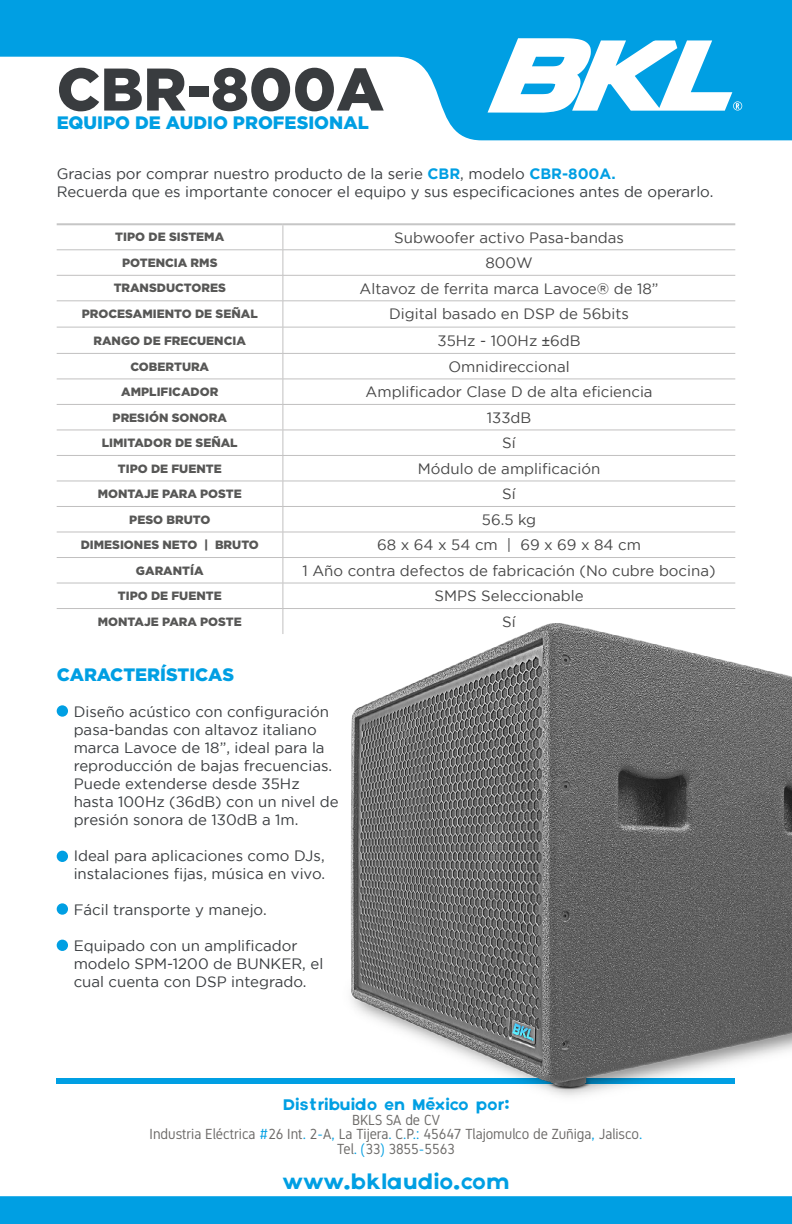
<style>
.page{position:relative;width:792px;height:1224px;background:#fff}
.page>*{position:absolute;margin:0;border:0;box-sizing:border-box;transform-origin:0 0}
.t1{font:900 60px "Gotham";color:#393c3f}
.t2{font:22px "Axis";color:#009fe3}
.t3{font:900 18px "Gotham";color:#009fe3}
.t4{font:16.4px "Axis";color:#009fe3}
.t5{font:15px/18px "Gotham";color:#393c3f}
.t6{font:15px "Gotham";color:#474747}
.t7{font:14.6px/14.6px "Gidole";color:#6c6a68;text-align:center}
.t8{font:900 12px "Gotham";color:#575756}
.s1{font-weight:700;color:#009fe3}
.s2{font-family:"Arial"}
.s3{color:#009fe3}
</style>
<div class="page">
<svg style="left:0;top:0;width:792px;height:140px;fill:#009fe3"></svg>
<div style="left:0;top:1196px;width:792px;height:28px;background:#009fe3"></div>
<div style="left:57px;top:1078px;width:678px;height:6px;background:#009fe3"></div>
<svg style="left:488px;top:38px;width:254px;height:75px"></svg>
<hr style="left:57px;top:249px;width:226px;height:1px;background:#c1c0c0">
<hr style="left:283px;top:249px;width:452px;height:1px;background:#c1c0c0">
<hr style="left:57px;top:275px;width:226px;height:1px;background:#c1c0c0">
<hr style="left:283px;top:275px;width:452px;height:1px;background:#c1c0c0">
<hr style="left:57px;top:300px;width:226px;height:1px;background:#c1c0c0">
<hr style="left:283px;top:300px;width:452px;height:1px;background:#c1c0c0">
<hr style="left:57px;top:327px;width:226px;height:1px;background:#c1c0c0">
<hr style="left:283px;top:327px;width:452px;height:1px;background:#c1c0c0">
<hr style="left:57px;top:353px;width:226px;height:1px;background:#c1c0c0">
<hr style="left:283px;top:353px;width:452px;height:1px;background:#c1c0c0">
<hr style="left:57px;top:379px;width:226px;height:1px;background:#c1c0c0">
<hr style="left:283px;top:379px;width:452px;height:1px;background:#c1c0c0">
<hr style="left:57px;top:404px;width:226px;height:1px;background:#c1c0c0">
<hr style="left:283px;top:404px;width:452px;height:1px;background:#c1c0c0">
<hr style="left:57px;top:430px;width:226px;height:1px;background:#c1c0c0">
<hr style="left:283px;top:430px;width:452px;height:1px;background:#c1c0c0">
<hr style="left:57px;top:455px;width:226px;height:1px;background:#c1c0c0">
<hr style="left:283px;top:455px;width:452px;height:1px;background:#c1c0c0">
<hr style="left:57px;top:481px;width:226px;height:1px;background:#c1c0c0">
<hr style="left:283px;top:481px;width:452px;height:1px;background:#c1c0c0">
<hr style="left:57px;top:506px;width:226px;height:1px;background:#c1c0c0">
<hr style="left:283px;top:506px;width:452px;height:1px;background:#c1c0c0">
<hr style="left:57px;top:532px;width:226px;height:1px;background:#c1c0c0">
<hr style="left:283px;top:532px;width:452px;height:1px;background:#c1c0c0">
<hr style="left:57px;top:557px;width:226px;height:1px;background:#c1c0c0">
<hr style="left:283px;top:557px;width:452px;height:1px;background:#c1c0c0">
<hr style="left:57px;top:583px;width:226px;height:1px;background:#c1c0c0">
<hr style="left:283px;top:583px;width:452px;height:1px;background:#c1c0c0">
<hr style="left:57px;top:608px;width:226px;height:1px;background:#c1c0c0">
<hr style="left:283px;top:608px;width:452px;height:1px;background:#c1c0c0">
<svg style="left:283px;top:225px;width:1px;height:409px"></svg>
<hr style="left:57px;top:223px;width:226px;height:2px;background:#c6c6c6">
<hr style="left:283px;top:223px;width:452px;height:2px;background:#c6c6c6">
<div style="left:57px;top:705px;width:11px;height:12px;background:#009fe3;border-radius:50%"></div>
<div style="left:57px;top:940px;width:11px;height:11px;background:#009fe3;border-radius:50%"></div>
<div style="left:57px;top:851px;width:11px;height:11px;background:#009fe3;border-radius:50%"></div>
<div style="left:57px;top:903px;width:11px;height:12px;background:#009fe3;border-radius:50%"></div>
<img style="left:351px;top:623px;width:441px;height:474px">
<h1 class="t1" style="left:57px;top:55px;width:329px">CBR-800A</h1>
<p class="t3" style="left:57px;top:112px;width:314px">EQUIPO DE AUDIO PROFESIONAL</p>
<p class="t5" style="left:57px;top:164px;width:658px">Gracias por comprar nuestro producto de la serie <span class="s1">CBR</span>, modelo <span class="s1">CBR-800A.<br></span>Recuerda que es importante conocer el equipo y sus especificaciones antes de operarlo.</p>
<p class="t8" style="left:115px;top:230px;width:110px">TIPO DE SISTEMA</p>
<p class="t6" style="left:394px;top:229px;width:231px">Subwoofer activo Pasa-bandas</p>
<p class="t8" style="left:122px;top:256px;width:97px">POTENCIA RMS</p>
<p class="t6" style="left:485px;top:254px;width:49px">800W</p>
<p class="t8" style="left:114px;top:281px;width:114px">TRANSDUCTORES</p>
<p class="t6" style="left:360px;top:280px;width:300px">Altavoz de ferrita marca Lavoce® de 18”</p>
<p class="t8" style="left:82px;top:307px;width:177px">PROCESAMIENTO DE SEÑAL</p>
<p class="t6" style="left:389px;top:306px;width:241px">Digital basado en DSP de 56bits</p>
<p class="t8" style="left:94px;top:333px;width:154px">RANGO DE FRECUENCIA</p>
<p class="t6" style="left:438px;top:332px;width:144px">35Hz - 100Hz <span class="s2">±</span>6dB</p>
<p class="t8" style="left:130px;top:359px;width:80px">COBERTURA</p>
<p class="t6" style="left:449px;top:358px;width:123px">Omnidireccional</p>
<p class="t8" style="left:121px;top:385px;width:99px">AMPLIFICADOR</p>
<p class="t6" style="left:366px;top:384px;width:289px">Amplificador Clase D de alta eficiencia</p>
<p class="t8" style="left:113px;top:410px;width:116px">PRESIÓN SONORA</p>
<p class="t6" style="left:487px;top:409px;width:46px">133dB</p>
<p class="t8" style="left:102px;top:436px;width:137px">LIMITADOR DE SEÑAL</p>
<p class="t6" style="left:502px;top:435px;width:15px">Sí</p>
<p class="t8" style="left:118px;top:461px;width:105px">TIPO DE FUENTE</p>
<p class="t6" style="left:418px;top:460px;width:184px">Módulo de amplificación</p>
<p class="t8" style="left:98px;top:487px;width:145px">MONTAJE PARA POSTE</p>
<p class="t6" style="left:502px;top:486px;width:15px">Sí</p>
<p class="t8" style="left:129px;top:512px;width:83px">PESO BRUTO</p>
<p class="t6" style="left:482px;top:511px;width:56px">56.5 kg</p>
<p class="t8" style="left:81px;top:538px;width:180px">DIMESIONES NETO | BRUTO</p>
<p class="t6" style="left:377px;top:537px;width:265px">68 x 64 x 54 cm | 69 x 69 x 84 cm</p>
<p class="t8" style="left:136px;top:563px;width:69px">GARANTÍA</p>
<p class="t6" style="left:303px;top:562px;width:415px">1 Año contra defectos de fabricación (No cubre bocina)</p>
<p class="t8" style="left:118px;top:589px;width:105px">TIPO DE FUENTE</p>
<p class="t6" style="left:434px;top:588px;width:151px">SMPS Seleccionable</p>
<p class="t8" style="left:98px;top:614px;width:145px">MONTAJE PARA POSTE</p>
<p class="t6" style="left:502px;top:613px;width:15px">Sí</p>
<p class="t3" style="left:57px;top:664px;width:179px">CARACTERÍSTICAS</p>
<p class="t5" style="left:74px;top:702px;width:267px">Diseño acústico con configuración pasa-bandas con altavoz italiano marca Lavoce de 18”, ideal para la reproducción de bajas frecuencias.<br>Puede extenderse desde 35Hz hasta 100Hz (±6dB) con un nivel de presión sonora de 130dB a 1m.</p>
<p class="t5" style="left:74px;top:846px;width:253px">Ideal para aplicaciones como DJs, instalaciones fijas, música en vivo.</p>
<p class="t5" style="left:74px;top:900px;width:195px">Fácil transporte y manejo.</p>
<p class="t5" style="left:74px;top:936px;width:251px">Equipado con un amplificador modelo SPM-1200 de BUNKER, el cual cuenta con DSP integrado.</p>
<p class="t4" style="left:283px;top:1095px;width:228px">Distribuido en México por:</p>
<p class="t7" style="left:150px;top:1112px;width:494px">BKLS SA de CV<br>Industria Eléctrica <span class="s3">#</span>26 Int<span class="s3">.</span> 2<span class="s3">-</span>A<span class="s3">,</span> La Tijera<span class="s3">.</span> C<span class="s3">.</span>P<span class="s3">.:</span> 45647 Tlajomulco de Zuñiga<span class="s3">,</span> Jalisco<span class="s3">.<br></span>Tel<span class="s3">. (</span>33<span class="s3">)</span> 3855<span class="s3">-</span>5563</p>
<h2 class="t2" style="left:283px;top:1169px;width:228px">www.bklaudio.com</h2>
</div>
